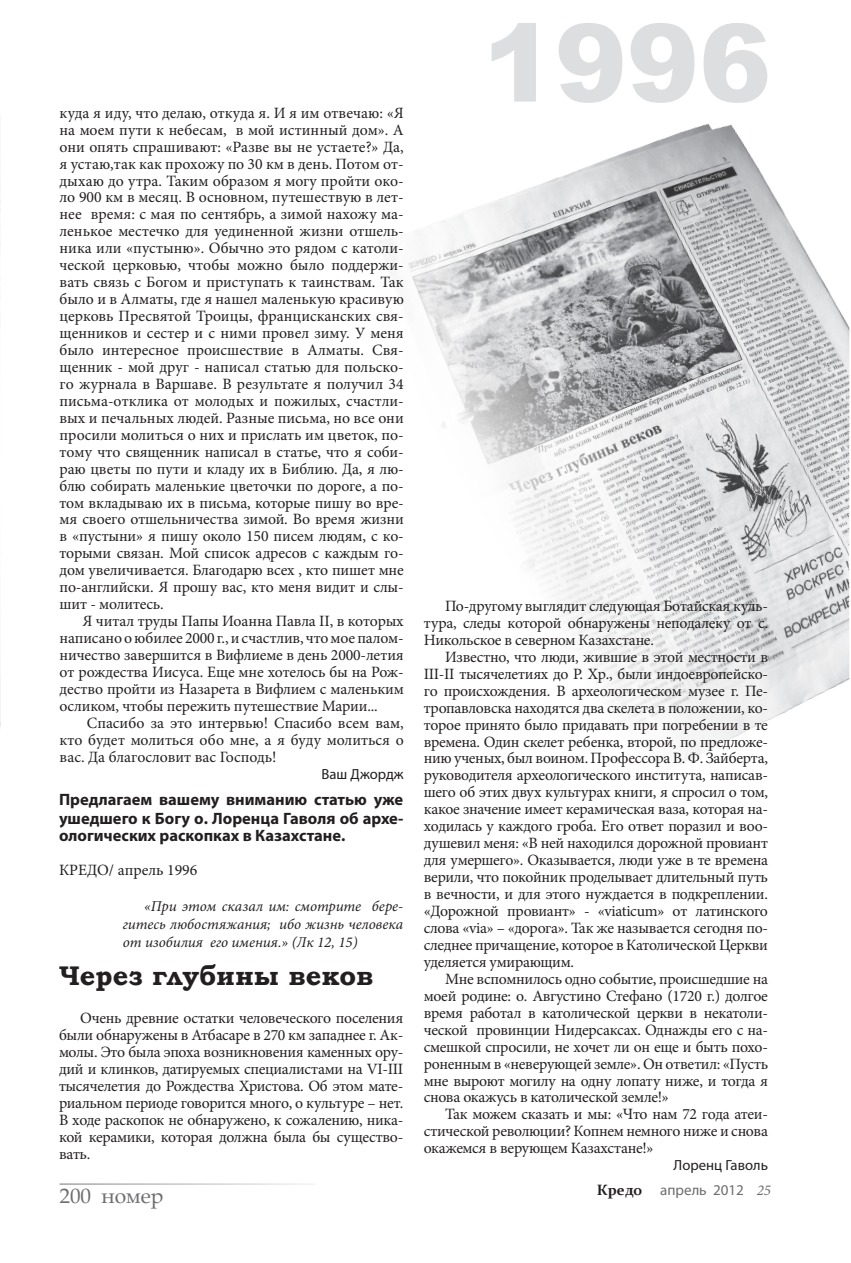
<style>
.page{position:relative;width:851px;height:1263px;background:#fff}
.page>*{position:absolute;margin:0;border:0;box-sizing:border-box;transform-origin:0 0}
.t1{font:900 108px "Arial";color:#dddee0}
.t2{font:700 27px "Bookman Old Style";color:#231f20}
.t3{font:21px "Book Antiqua";color:#6c6d70}
.t4{font:700 16.5px/19.2px "Myriad Pro";color:#231f20}
.t5{font:15.75px/17px "Minion Pro";letter-spacing:-.015em;color:#231f20;text-align:justify}
.t6{font:italic 15px/18px "Minion Pro";color:#231f20;text-align:justify}
.t7{font:15px "Myriad Pro";color:#6c6d70}
.t8{font:14.7px "Myriad Pro";color:#231f20}
.s1{font-family:"Constantia";font-weight:700;color:#231f20}
.s2{font-family:"Minion Pro";font-style:italic}
</style>
<div class="page">
<img style="left:0;top:167px;width:1px;height:560px">
<img style="left:379px;top:123px;width:470px;height:641px">
<p class="t5" style="left:60px;top:104px;width:346px">куда я иду, что делаю, откуда я. И я им отвечаю: «Я на моем пути к небесам, в мой истинный дом». А они опять спрашивают: «Разве вы не устаете?» Да, я устаю,так как прохожу по 30 км в день. Потом от&shy;дыхаю до утра. Таким образом я могу пройти око&shy;ло 900 км в месяц. В основном, путешествую в лет&shy;нее время: с мая по сентябрь, а зимой нахожу ма&shy;ленькое местечко для уединенной жизни отшель&shy;ника или «пустыню». Обычно это рядом с католи&shy;ческой церковью, чтобы можно было поддержи&shy;вать связь с Богом и приступать к таинствам. Так было и в Алматы, где я нашел маленькую красивую церковь Пресвятой Троицы, францисканских свя&shy;щенников и сестер и с ними провел зиму. У меня было интересное происшествие в Алматы. Свя&shy;щенник - мой друг - написал статью для польско&shy;го журнала в Варшаве. В результате я получил 34 письма-отклика от молодых и пожилых, счастли&shy;вых и печальных людей. Разные письма, но все они просили молиться о них и прислать им цветок, по&shy;тому что священник написал в статье, что я соби&shy;раю цветы по пути и кладу их в Библию. Да, я лю&shy;блю собирать маленькие цветочки по дороге, а по&shy;том вкладываю их в письма, которые пишу во вре&shy;мя своего отшельничества зимой. Во время жизни в «пустыни» я пишу около 150 писем людям, с ко&shy;торыми связан. Мой список адресов с каждым го&shy;дом увеличивается. Благодарю всех , кто пишет мне по-английски. Я прошу вас, кто меня видит и слы&shy;шит - молитесь.</p>
<p class="t5" style="left:60px;top:613px;width:345px;text-indent:23px">Я читал труды Папы Иоанна Павла II, в которых написано о юбилее 2000 г., и счастлив, что мое палом&shy;ничество завершится в Вифлиеме в день 2000-летия от рождества Иисуса. Еще мне хотелось бы на Рож&shy;дество пройти из Назарета в Вифлием с маленьким осликом, чтобы пережить путешествие Марии...</p>
<p class="t5" style="left:60px;top:714px;width:346px;text-indent:27px">Спасибо за это интервью! Спасибо всем вам, кто будет молиться обо мне, а я буду молиться о вас. Да благословит вас Господь!</p>
<p class="t8" style="left:321px;top:765px;width:84px">Ваш Джордж</p>
<p class="t4" style="left:59px;top:789px;width:346px">Предлагаем вашему вниманию статью уже ушедшего к Богу о. Лоренца Гаволя об архе-</p>
<p class="t4" style="left:59px;top:826px;width:288px">ологических раскопках в Казахстане.</p>
<p class="t5" style="left:59px;top:862px;width:140px">КРЕДО/ апрель 1996</p>
<p class="t6" style="left:123px;top:897px;width:282px;text-indent:21px">«При этом сказал им: смотрите бере&shy;гитесь любостяжания; ибо жизнь человека от изобилия его имения.» (Лк 12, 15)</p>
<h2 class="t2" style="left:59px;top:956px;width:316px">Через глубины веков</h2>
<p class="t5" style="left:59px;top:1010px;width:346px;text-indent:21px">Очень древние остатки человеческого поселения были обнаружены в Атбасаре в 270 км западнее г. Ак&shy;молы. Это была эпоха возникновения каменных ору&shy;дий и клинков, датируемых специалистами на VI-III тысячелетия до Рождества Христова. Об этом мате&shy;риальном периоде говорится много, о культуре – нет.<br>В ходе раскопок не обнаружено, к сожалению, ника&shy;кой керамики, которая должна была бы существо&shy;вать.</p>
<h3 class="t3" style="left:60px;top:1182px;width:105px">200 номер</h3>
<h1 class="t1" style="left:482px;top:-15px;width:290px">1996</h1>
<p class="t5" style="left:423px;top:597px;width:345px;text-indent:21px">По-другому выглядит следующая Ботайская куль&shy;тура, следы которой обнаружены неподалеку от с.<br>Никольское в северном Казахстане.</p>
<p class="t5" style="left:423px;top:648px;width:346px;text-indent:21px">Известно, что люди, жившие в этой местности в III-II тысячелетиях до Р. Хр., были индоевропейско&shy;го происхождения. В археологическом музее г. Пе&shy;тропавловска находятся два скелета в положении, ко&shy;торое принято было придавать при погребении в те времена. Один скелет ребенка, второй, по предложе&shy;нию ученых, был воином. Профессора В. Ф. Зайберта, руководителя археологического института, написав&shy;шего об этих двух культурах книги, я спросил о том, какое значение имеет керамическая ваза, которая на&shy;ходилась у каждого гроба. Его ответ поразил и воо&shy;душевил меня: «В ней находился дорожной провиант для умершего». Оказывается, люди уже в те времена верили, что покойник проделывает длительный путь в вечности, и для этого нуждается в подкреплении. «Дорожной провиант» - «viaticum» от латинского слова «via» – «дорога». Так же называется сегодня по&shy;следнее причащение, которое в Католической Церкви уделяется умирающим.</p>
<p class="t5" style="left:423px;top:970px;width:346px;text-indent:21px">Мне вспомнилось одно событие, происшедшие на моей родине: о. Августино Стефано (1720 г.) долгое время работал в католической церкви в некатоли&shy;ческой провинции Нидерсаксах. Однажды его с на&shy;смешкой спросили, не хочет ли он еще и быть похо&shy;роненным в «неверующей земле». Он ответил: «Пусть мне выроют могилу на одну лопату ниже, и тогда я снова окажусь в католической земле!»</p>
<p class="t5" style="left:423px;top:1106px;width:345px;text-indent:21px">Так можем сказать и мы: «Что нам 72 года атеи&shy;стической революции? Копнем немного ниже и снова окажемся в верующем Казахстане!»</p>
<p class="t8" style="left:673px;top:1156px;width:96px">Лоренц Гаволь</p>
<p class="t7" style="left:596px;top:1181px;width:175px"><span class="s1">Кредо</span> апрель 2012 <span class="s2">25</span></p>
</div>
